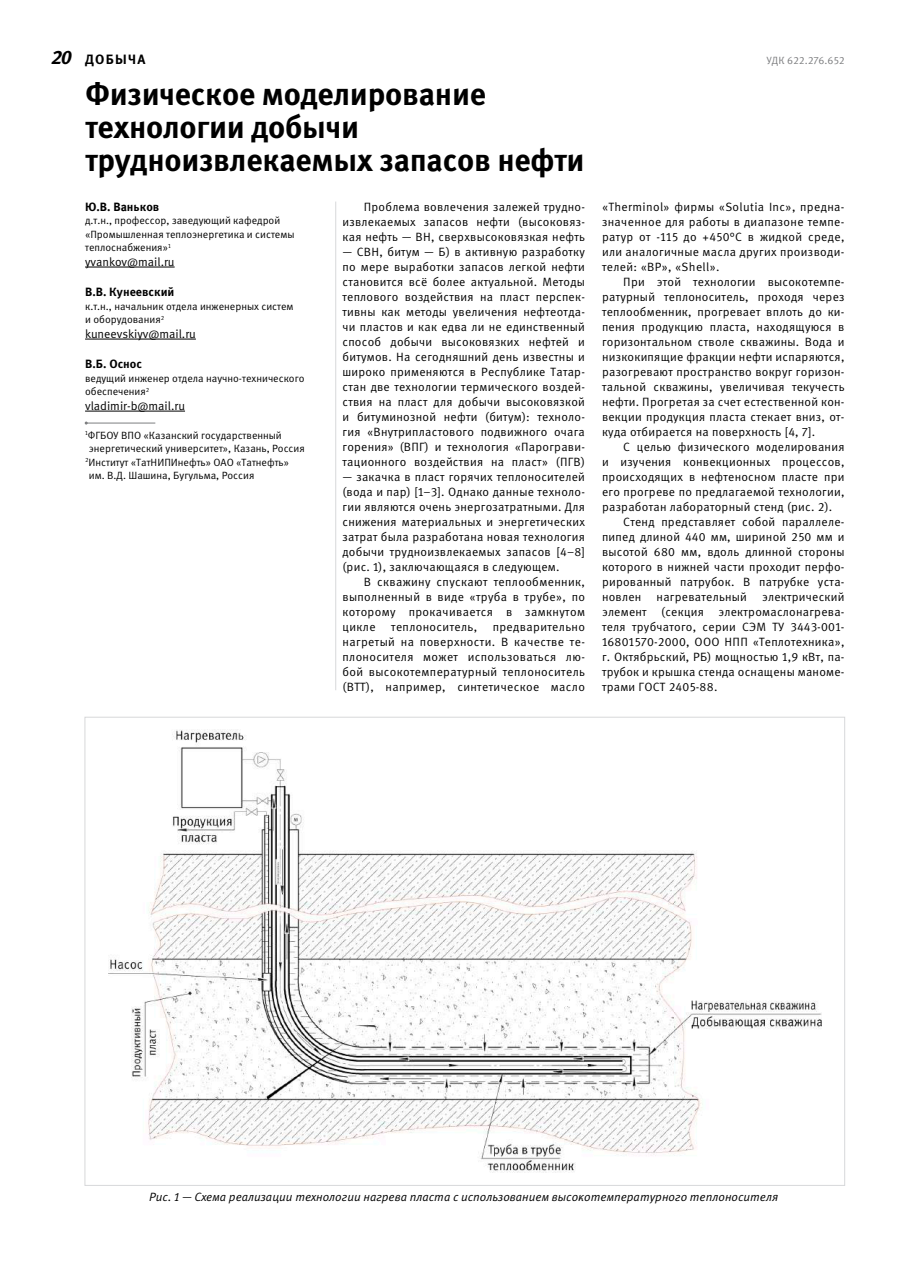
<style>
.page{position:relative;width:919px;height:1272px;background:#fff}
.page>*{position:absolute;margin:0;border:0;box-sizing:border-box;transform-origin:0 0}
.t1{font:700 31.5px/33px "Meta Pro";letter-spacing:-.01em;color:#000}
.t2{font:700 13.5px "Meta Pro";letter-spacing:.09em;color:#000}
.t3{font:12px/15px "Meta Pro";letter-spacing:.02em;color:#000;text-align:justify}
.t4{font:italic 12px "Meta Pro";color:#000}
.t5{font:700 12px "Meta Pro";color:#000}
.t6{font:12px "Meta Pro";letter-spacing:-.005em;color:#000}
.t7{font:12px "Meta Pro";color:#000}
.t8{font:10.5px/13.5px "Meta Pro";color:#000}
.t9{font:10.5px "Meta Pro";letter-spacing:-.005em;color:#7d7e80}
.s1{font-style:italic;font-size:19.5px}
</style>
<div class="page">
<hr style="left:85px;top:267px;width:90px;height:1px;background:#000">
<hr style="left:85px;top:339px;width:111px;height:1px;background:#000">
<hr style="left:85px;top:411px;width:100px;height:1px;background:#000">
<hr style="left:86px;top:422px;width:69px;height:1px;background:#7d7e80">
<hr style="left:335px;top:201px;width:1px;height:489px;background:#d7d8da">
<img style="left:108px;top:729px;width:713px;height:443px">
<p class="t2" style="left:51px;top:51px;width:96px"><span class="s1">20</span> ДОБЫЧА</p>
<p class="t9" style="left:766px;top:53px;width:79px">УДК 622.276.652</p>
<h1 class="t1" style="left:85px;top:78px;width:501px">Физическое моделирование технологии добычи трудноизвлекаемых запасов нефти</h1>
<p class="t5" style="left:85px;top:199px;width:76px">Ю.В. Ваньков</p>
<p class="t8" style="left:85px;top:214px;width:211px">д.т.н., профессор, заведующий кафедрой «Промышленная теплоэнергетика и системы теплоснабжения»<sup>1</sup></p>
<p class="t6" style="left:85px;top:254px;width:91px">yvankov@mail.ru</p>
<p class="t5" style="left:85px;top:284px;width:91px">В.В. Кунеевский</p>
<p class="t8" style="left:85px;top:299px;width:210px">к.т.н., начальник отдела инженерных систем и оборудования<sup>2</sup></p>
<p class="t6" style="left:85px;top:326px;width:112px">kuneevskiyv@mail.ru</p>
<p class="t5" style="left:85px;top:356px;width:58px">В.Б. Оснос</p>
<p class="t8" style="left:85px;top:371px;width:221px">ведущий инженер отдела научно-технического обеспечения<sup>2</sup></p>
<p class="t7" style="left:85px;top:398px;width:101px">vladimir-b@mail.ru</p>
<p class="t8" style="left:85px;top:428px;width:198px"><sup>1</sup>ФГБОУ ВПО «Казанский государственный</p>
<p class="t8" style="left:89px;top:442px;width:217px">энергетический университет», Казань, Россия</p>
<p class="t8" style="left:85px;top:455px;width:205px"><sup>2</sup>Институт «ТатНИПИнефть» ОАО «Татнефть»</p>
<p class="t8" style="left:89px;top:469px;width:167px">им. В.Д. Шашина, Бугульма, Россия</p>
<p class="t3" style="left:342px;top:199px;width:244px;text-indent:21px">Проблема вовлечения залежей трудно&shy;извлекаемых запасов нефти (высоковяз&shy;кая нефть — ВН, сверхвысоковязкая нефть</p>
<p class="t3" style="left:342px;top:244px;width:244px">— СВН, битум — Б) в активную разработку по мере выработки запасов легкой нефти становится всё более актуальной. Методы теплового воздействия на пласт перспек&shy;тивны как методы увеличения нефтеотда&shy;чи пластов и как едва ли не единственный способ добычи высоковязких нефтей и битумов. На сегодняшний день известны и широко применяются в Республике Татар&shy;стан две технологии термического воздей&shy;ствия на пласт для добычи высоковязкой и битуминозной нефти (битум): техноло&shy;гия «Внутрипластового подвижного очага горения» (ВПГ) и технология «Парограви&shy;тационного воздействия на пласт» (ПГВ)</p>
<p class="t3" style="left:342px;top:469px;width:244px">— закачка в пласт горячих теплоносителей (вода и пар) [1–3]. Однако данные техноло&shy;гии являются очень энергозатратными. Для снижения материальных и энергетических затрат была разработана новая технология добычи трудноизвлекаемых запасов [4–8] (рис. 1), заключающаяся в следующем.</p>
<p class="t3" style="left:342px;top:574px;width:244px;text-indent:21px">В скважину спускают теплообменник, выполненный в виде «труба в трубе», по которому прокачивается в замкнутом цикле</p>
<p class="t3" style="left:602px;top:199px;width:244px">«Therminol» фирмы «Solutia Inc», предна&shy;значенное для работы в диапазоне темпе&shy;ратур от -115 до +450°С в жидкой среде, или аналогичные масла других производи&shy;телей: «BP», «Shell».</p>
<p class="t3" style="left:602px;top:274px;width:244px;text-indent:21px">При этой технологии высокотемпе&shy;ратурный теплоноситель, проходя через теплообменник, прогревает вплоть до ки&shy;пения продукцию пласта, находящуюся в горизонтальном стволе скважины. Вода и низкокипящие фракции нефти испаряются, разогревают пространство вокруг горизон&shy;тальной скважины, увеличивая текучесть нефти. Прогретая за счет естественной кон&shy;векции продукция пласта стекает вниз, от&shy;куда отбирается на поверхность [4, 7].</p>
<p class="t3" style="left:602px;top:439px;width:244px;text-indent:21px">С целью физического моделирования и изучения конвекционных процессов, происходящих в нефтеносном пласте при его прогреве по предлагаемой технологии, разработан лабораторный стенд (рис. 2).</p>
<p class="t3" style="left:602px;top:514px;width:244px;text-indent:21px">Стенд представляет собой параллеле&shy;пипед длиной 440 мм, шириной 250 мм и высотой 680 мм, вдоль длинной стороны которого в нижней части проходит перфо&shy;рированный патрубок. В патрубке уста&shy;новлен</p>
<p class="t3" style="left:602px;top:589px;width:244px;text-indent:160px">электрический элемент (секция электромаслонагрева&shy;теля трубчатого, серии СЭМ ТУ 3443-001- 16801570-2000, ООО НПП «Теплотехника», г. Октябрьский, РБ) мощностью 1,9 кВт, па&shy;трубок и крышка стенда оснащены маноме&shy;трами ГОСТ 2405-88.</p>
<p class="t3" style="left:656px;top:589px;width:92px">нагревательный</p>
<p class="t3" style="left:342px;top:619px;width:244px;text-indent:150px">предварительно нагретый на поверхности. В качестве те&shy;плоносителя может использоваться лю&shy;бой высокотемпературный теплоноситель (ВТТ), например, синтетическое масло</p>
<p class="t3" style="left:391px;top:619px;width:88px">теплоноситель,</p>
<p class="t4" style="left:149px;top:1189px;width:630px">Рис. 1 — Схема реализации технологии нагрева пласта с использованием высокотемпературного теплоносителя</p>
</div>
